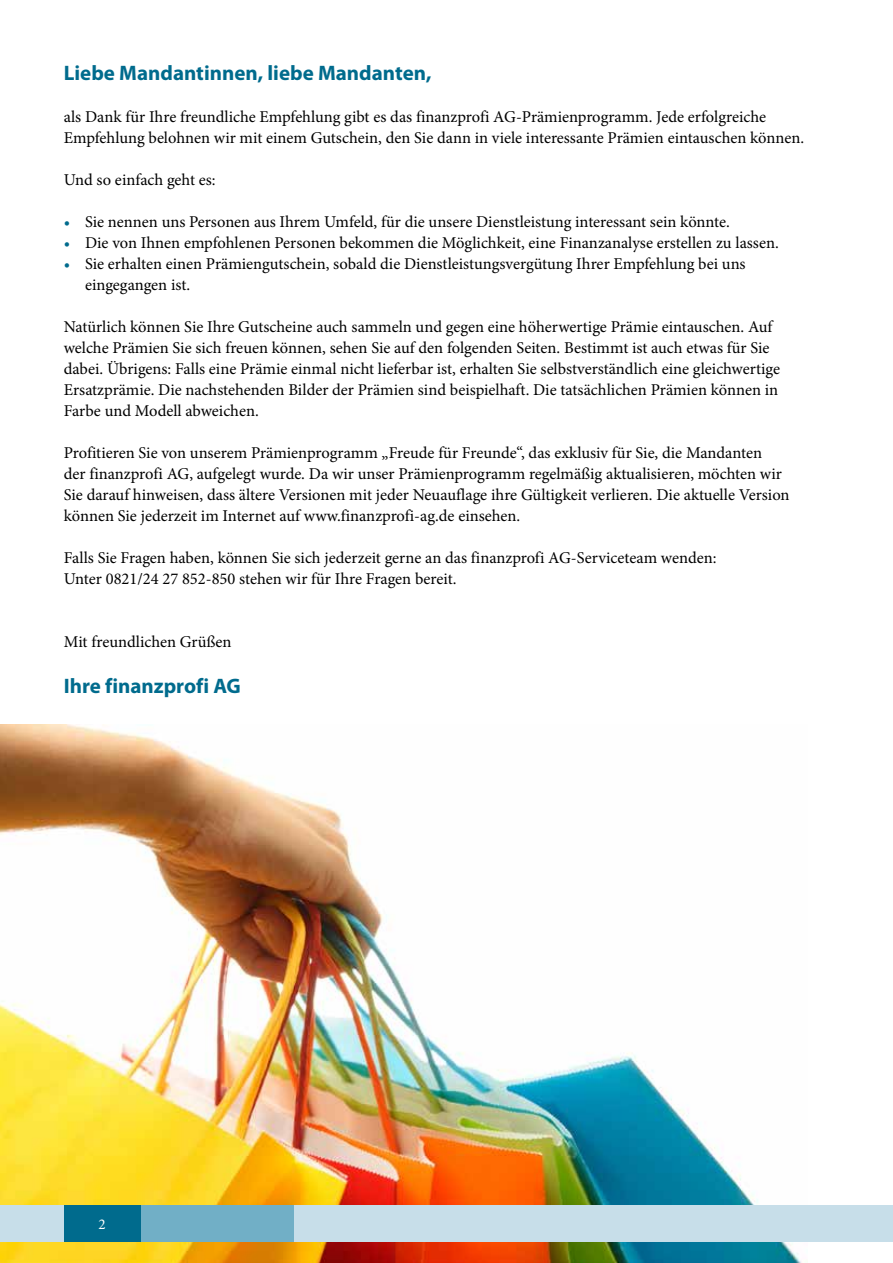
<style>
.page{position:relative;width:893px;height:1263px;background:#fff}
.page>*{position:absolute;margin:0;border:0;box-sizing:border-box;transform-origin:0 0}
.t1{font:700 21px "Myriad Pro";color:#006b8d}
.t2{font:16.5px/21px "Minion Pro";color:#000}
.t3{font:15px "Minion Pro";color:#fff}
.s1{color:#006b8d}
</style>
<div class="page">
<img style="left:0;top:724px;width:802px;height:539px">
<div style="left:0;top:1205px;width:893px;height:37px;background:#c7dee9"></div>
<div style="left:140px;top:1205px;width:153px;height:37px;background:#71afc6"></div>
<div style="left:64px;top:1205px;width:76px;height:37px;background:#006b8d"></div>
<p class="t1" style="left:64px;top:59px;width:369px">Liebe Mandantinnen, liebe Mandanten,</p>
<p class="t2" style="left:64px;top:106px;width:742px">als Dank für Ihre freundliche Empfehlung gibt es das finanzprofi AG-Prämienprogramm. Jede erfolgreiche<br>Empfehlung belohnen wir mit einem Gutschein, den Sie dann in viele interessante Prämien eintauschen können.</p>
<p class="t2" style="left:64px;top:169px;width:153px">Und so einfach geht es:</p>
<p class="t2" style="left:64px;top:211px;width:668px"><span class="s1">•</span> Sie nennen uns Personen aus Ihrem Umfeld, für die unsere Dienstleistung interessant sein könnte.</p>
<p class="t2" style="left:64px;top:232px;width:716px"><span class="s1">•</span> Die von Ihnen empfohlenen Personen bekommen die Möglichkeit, eine Finanzanalyse erstellen zu lassen.</p>
<p class="t2" style="left:85px;top:253px;width:662px;text-indent:-21px"><span class="s1">•</span> Sie erhalten einen Prämiengutschein, sobald die Dienstleistungsvergütung Ihrer Empfehlung bei uns eingegangen ist.</p>
<p class="t2" style="left:64px;top:316px;width:718px">Natürlich können Sie Ihre Gutscheine auch sammeln und gegen eine höherwertige Prämie eintauschen. Auf welche Prämien Sie sich freuen können, sehen Sie auf den folgenden Seiten. Bestimmt ist auch etwas für Sie dabei. Übrigens: Falls eine Prämie einmal nicht lieferbar ist, erhalten Sie selbstverständlich eine gleichwertige Ersatzprämie. Die nachstehenden Bilder der Prämien sind beispielhaft. Die tatsächlichen Prämien können in Farbe und Modell abweichen.</p>
<p class="t2" style="left:64px;top:442px;width:727px">Profitieren Sie von unserem Prämienprogramm „Freude für Freunde“, das exklusiv für Sie, die Mandanten<br>der finanzprofi AG, aufgelegt wurde. Da wir unser Prämienprogramm regelmäßig aktualisieren, möchten wir Sie darauf hinweisen, dass ältere Versionen mit jeder Neuauflage ihre Gültigkeit verlieren. Die aktuelle Version können Sie jederzeit im Internet auf www.finanzprofi-ag.de einsehen.</p>
<p class="t2" style="left:64px;top:547px;width:654px">Falls Sie Fragen haben, können Sie sich jederzeit gerne an das finanzprofi AG-Serviceteam wenden:<br>Unter 0821/24 27 852-850 stehen wir für Ihre Fragen bereit.</p>
<p class="t2" style="left:64px;top:631px;width:169px">Mit freundlichen Grüßen</p>
<p class="t1" style="left:64px;top:672px;width:179px">Ihre finanzprofi AG</p>
<p class="t3" style="left:98px;top:1214px;width:9px">2</p>
</div>
